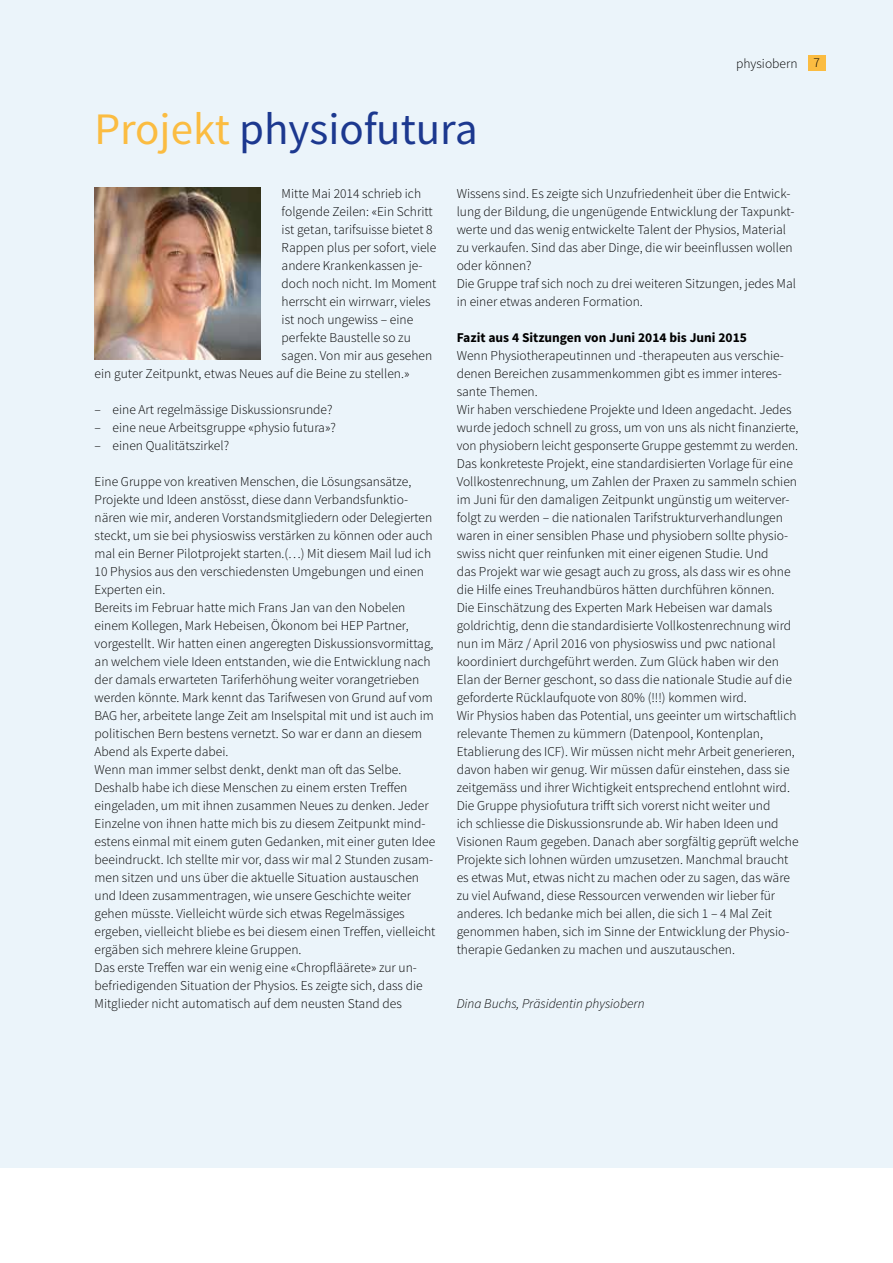
<style>
.page{position:relative;width:893px;height:1263px;background:#fff}
.page>*{position:absolute;margin:0;border:0;box-sizing:border-box;transform-origin:0 0}
.t1{font:45px "Source Sans Pro";color:#1c388f}
.t2{font:300 13.5px/18px "Source Sans Pro";color:#000}
.t3{font:700 13.5px "Source Sans Pro";color:#000}
.t4{font:italic 300 13.5px "Source Sans Pro";color:#000}
.s1{color:#fbbc41}
</style>
<div class="page">
<div style="left:0;top:0;width:893px;height:1168px;background:#ebf4fa"></div>
<img style="left:94px;top:187px;width:166px;height:172px">
<div style="left:808px;top:55px;width:17px;height:15px;background:#fbbc41"></div>
<p class="t2" style="left:736px;top:54px;width:85px">physiobern 7</p>
<h1 class="t1" style="left:94px;top:101px;width:385px"><span class="s1">Projekt</span> physiofutura</h1>
<p class="t2" style="left:282px;top:185px;width:141px">Mitte Mai 2014 schrieb ich</p>
<p class="t2" style="left:282px;top:203px;width:153px">folgende Zeilen: «Ein Schritt</p>
<p class="t2" style="left:282px;top:221px;width:153px">ist getan, tarifsuisse bietet 8</p>
<p class="t2" style="left:282px;top:239px;width:156px">Rappen plus per sofort, viele</p>
<p class="t2" style="left:282px;top:257px;width:142px">andere Krankenkassen je-</p>
<p class="t2" style="left:282px;top:275px;width:156px">doch noch nicht. Im Moment</p>
<p class="t2" style="left:282px;top:293px;width:150px">herrscht ein wirrwarr, vieles</p>
<p class="t2" style="left:282px;top:311px;width:133px">ist noch ungewiss – eine</p>
<p class="t2" style="left:282px;top:329px;width:131px">perfekte Baustelle so zu</p>
<p class="t2" style="left:282px;top:347px;width:152px">sagen. Von mir aus gesehen</p>
<p class="t2" style="left:95px;top:365px;width:316px">ein guter Zeitpunkt, etwas Neues auf die Beine zu stellen.»</p>
<p class="t2" style="left:95px;top:401px;width:239px">– eine Art regelmässige Diskussionsrunde?</p>
<p class="t2" style="left:95px;top:419px;width:243px">– eine neue Arbeitsgruppe «physio futura»?</p>
<p class="t2" style="left:95px;top:437px;width:136px">– einen Qualitätszirkel?</p>
<p class="t2" style="left:95px;top:473px;width:342px">Eine Gruppe von kreativen Menschen, die Lösungsansätze, Projekte und Ideen anstösst, diese dann Verbandsfunktio&shy;nären wie mir, anderen Vorstandsmitgliedern oder Delegierten steckt, um sie bei physioswiss verstärken zu können oder auch mal ein Berner Pilotprojekt starten.(…) Mit diesem Mail lud ich 10 Physios aus den verschiedensten Umgebungen und einen Experten ein.<br>Bereits im Februar hatte mich Frans Jan van den Nobelen einem Kollegen, Mark Hebeisen, Ökonom bei HEP Partner, vorgestellt. Wir hatten einen angeregten Diskussionsvormittag, an welchem viele Ideen entstanden, wie die Entwicklung nach der damals erwarteten Tariferhöhung weiter vorangetrieben werden könnte. Mark kennt das Tarifwesen von Grund auf vom BAG her, arbeitete lange Zeit am Inselspital mit und ist auch im politischen Bern bestens vernetzt. So war er dann an diesem Abend als Experte dabei.<br>Wenn man immer selbst denkt, denkt man oft das Selbe.<br>Deshalb habe ich diese Menschen zu einem ersten Treffen eingeladen, um mit ihnen zusammen Neues zu denken. Jeder Einzelne von ihnen hatte mich bis zu diesem Zeitpunkt mind&shy;estens einmal mit einem guten Gedanken, mit einer guten Idee beeindruckt. Ich stellte mir vor, dass wir mal 2 Stunden zusam&shy;men sitzen und uns über die aktuelle Situation austauschen und Ideen zusammentragen, wie unsere Geschichte weiter gehen müsste. Vielleicht würde sich etwas Regelmässiges ergeben, vielleicht bliebe es bei diesem einen Treffen, vielleicht ergäben sich mehrere kleine Gruppen.<br>Das erste Treffen war ein wenig eine «Chropfläärete» zur un&shy;befriedigenden Situation der Physios. Es zeigte sich, dass die Mitglieder nicht automatisch auf dem neusten Stand des</p>
<p class="t2" style="left:457px;top:184px;width:341px">Wissens sind. Es zeigte sich Unzufriedenheit über die Entwick&shy;lung der Bildung, die ungenügende Entwicklung der Taxpunkt&shy;werte und das wenig entwickelte Talent der Physios, Material zu verkaufen. Sind das aber Dinge, die wir beeinflussen wollen oder können?<br>Die Gruppe traf sich noch zu drei weiteren Sitzungen, jedes Mal in einer etwas anderen Formation.</p>
<p class="t3" style="left:457px;top:329px;width:292px">Fazit aus 4 Sitzungen von Juni 2014 bis Juni 2015</p>
<p class="t2" style="left:457px;top:346px;width:343px">Wenn Physiotherapeutinnen und -therapeuten aus verschie&shy;denen Bereichen zusammenkommen gibt es immer interes&shy;sante Themen.<br>Wir haben verschiedene Projekte und Ideen angedacht. Jedes wurde jedoch schnell zu gross, um von uns als nicht finanzierte, von physiobern leicht gesponserte Gruppe gestemmt zu werden.<br>Das konkreteste Projekt, eine standardisierten Vorlage für eine Vollkostenrechnung, um Zahlen der Praxen zu sammeln schien im Juni für den damaligen Zeitpunkt ungünstig um weiterver&shy;folgt zu werden – die nationalen Tarifstrukturverhandlungen waren in einer sensiblen Phase und physiobern sollte physio&shy;swiss nicht quer reinfunken mit einer eigenen Studie. Und<br>das Projekt war wie gesagt auch zu gross, als dass wir es ohne die Hilfe eines Treuhandbüros hätten durchführen können.<br>Die Einschätzung des Experten Mark Hebeisen war damals goldrichtig, denn die standardisierte Vollkostenrechnung wird nun im März / April 2016 von physioswiss und pwc national koordiniert durchgeführt werden. Zum Glück haben wir den Elan der Berner geschont, so dass die nationale Studie auf die geforderte Rücklaufquote von 80% (!!!) kommen wird.<br>Wir Physios haben das Potential, uns geeinter um wirtschaftlich relevante Themen zu kümmern (Datenpool, Kontenplan, Etablierung des ICF). Wir müssen nicht mehr Arbeit generieren, davon haben wir genug. Wir müssen dafür einstehen, dass sie zeitgemäss und ihrer Wichtigkeit entsprechend entlohnt wird.<br>Die Gruppe physiofutura trifft sich vorerst nicht weiter und<br>ich schliesse die Diskussionsrunde ab. Wir haben Ideen und Visionen Raum gegeben. Danach aber sorgfältig geprüft welche Projekte sich lohnen würden umzusetzen. Manchmal braucht es etwas Mut, etwas nicht zu machen oder zu sagen, das wäre zu viel Aufwand, diese Ressourcen verwenden wir lieber für anderes. Ich bedanke mich bei allen, die sich 1 – 4 Mal Zeit genommen haben, sich im Sinne der Entwicklung der Physio&shy;therapie Gedanken zu machen und auszutauschen.</p>
<p class="t4" style="left:457px;top:995px;width:189px">Dina Buchs, Präsidentin physiobern</p>
</div>
